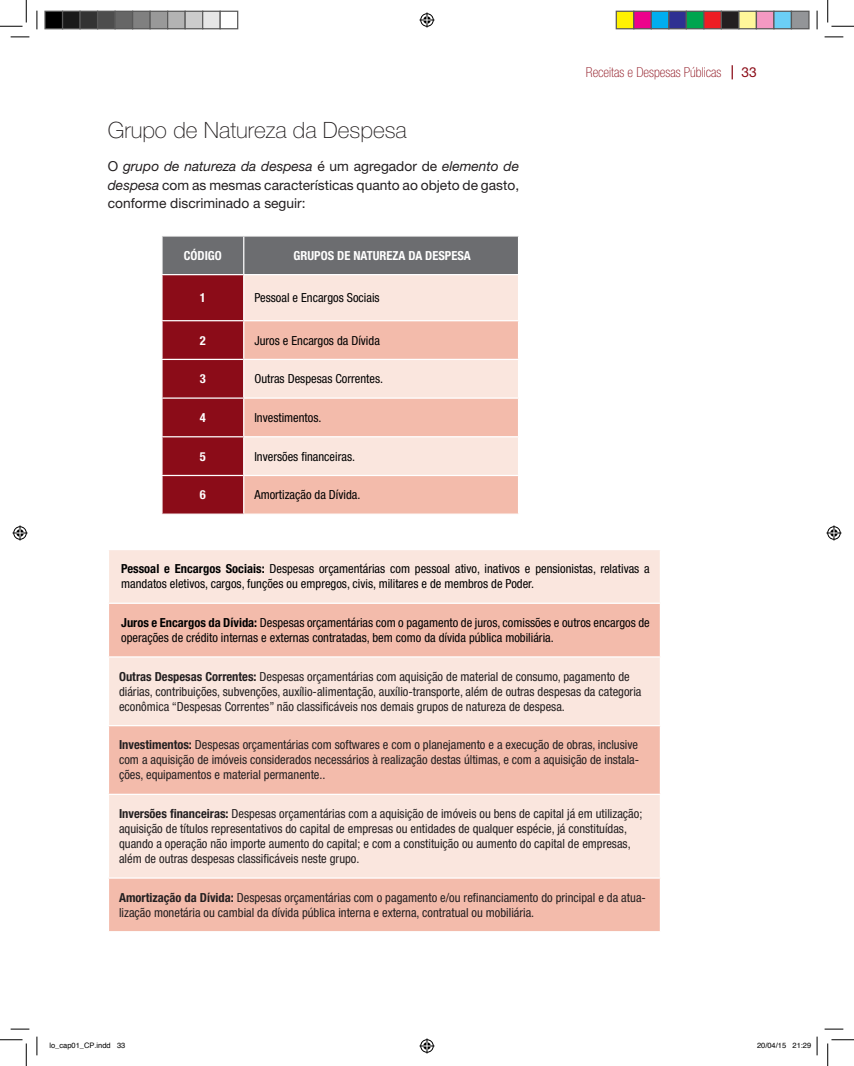
<style>
.page{position:relative;width:854px;height:1066px;background:#fff}
.page>*{position:absolute;margin:0;border:0;box-sizing:border-box;transform-origin:0 0}
.Titulo_do_Destaque{font:100 22.5px "Helvetica Neue LT Pro";color:#231f20}
.texto_base{font:13.75px/18.8px "Helvetica Neue LT Pro";color:#231f20;text-align:justify}
.t1{font:100 condensed 13.75px "Helvetica Neue LT Pro";color:#8b0c18}
.t2{font:13.75px "Helvetica Neue LT Pro";color:#8b0c18}
.t3{font:condensed 12.5px/15px "Helvetica Neue LT Pro";color:#231f20}
.texto_base-2{font:condensed 12.5px/15px "Helvetica Neue LT Pro";color:#000}
.t4{font:700 condensed 12.5px "Helvetica Neue LT Pro";color:#fff}
.t5{font:7.5px "Helvetica";color:#000}
.s1{font-style:italic}
.s2{font-weight:700}
</style>
<div class="page">
<svg style="left:731px;top:65px;width:1px;height:14px"></svg>
<svg style="left:162px;top:237px;width:356px;height:277px;background:#7f363e"></svg>
<div style="left:244px;top:275px;width:274px;height:45px;background:#fae6de"></div>
<svg style="left:244px;top:321px;width:274px;height:193px;background:#f5ccc0"></svg>
<hr style="left:244px;top:359px;width:275px;height:1px;background:#fff">
<hr style="left:243px;top:360px;width:1px;height:37px;background:#fff">
<hr style="left:244px;top:397px;width:275px;height:2px;background:#fff">
<hr style="left:244px;top:436px;width:275px;height:1px;background:#fff">
<hr style="left:243px;top:437px;width:1px;height:38px;background:#fff">
<hr style="left:244px;top:475px;width:275px;height:1px;background:#fff">
<hr style="left:243px;top:237px;width:1px;height:37px;background:#fff">
<hr style="left:161px;top:274px;width:83px;height:1px;background:#fff">
<hr style="left:161px;top:320px;width:83px;height:1px;background:#fff">
<hr style="left:161px;top:359px;width:83px;height:1px;background:#fff">
<hr style="left:161px;top:397px;width:83px;height:2px;background:#fff">
<hr style="left:161px;top:436px;width:83px;height:1px;background:#fff">
<hr style="left:161px;top:475px;width:83px;height:1px;background:#fff">
<hr style="left:244px;top:274px;width:275px;height:1px;background:#fff">
<hr style="left:243px;top:275px;width:1px;height:45px;background:#fff">
<hr style="left:244px;top:320px;width:275px;height:1px;background:#fff">
<hr style="left:243px;top:321px;width:1px;height:38px;background:#fff">
<hr style="left:243px;top:399px;width:1px;height:37px;background:#fff">
<hr style="left:243px;top:476px;width:1px;height:38px;background:#fff">
<div style="left:109px;top:550px;width:550px;height:53px;background:#fae6de"></div>
<svg style="left:109px;top:604px;width:550px;height:327px;background:#f6cfc3"></svg>
<hr style="left:108px;top:725px;width:553px;height:1px;background:#fff">
<hr style="left:108px;top:794px;width:553px;height:1px;background:#fff">
<hr style="left:108px;top:877px;width:553px;height:2px;background:#fff">
<hr style="left:108px;top:656px;width:553px;height:2px;background:#fff">
<svg style="left:11px;top:36px;width:18px;height:2px"></svg>
<svg style="left:824px;top:36px;width:19px;height:2px"></svg>
<svg style="left:11px;top:1028px;width:18px;height:2px"></svg>
<svg style="left:824px;top:1028px;width:19px;height:2px"></svg>
<svg style="left:36px;top:11px;width:2px;height:18px"></svg>
<svg style="left:36px;top:1037px;width:2px;height:18px"></svg>
<svg style="left:816px;top:11px;width:1px;height:18px"></svg>
<svg style="left:0;top:0;width:27px;height:27px"></svg>
<svg style="left:0;top:1039px;width:27px;height:27px"></svg>
<svg style="left:827px;top:0;width:26px;height:27px"></svg>
<svg style="left:827px;top:1039px;width:26px;height:27px"></svg>
<svg style="left:419px;top:13px;width:15px;height:15px"></svg>
<svg style="left:419px;top:1038px;width:15px;height:15px"></svg>
<svg style="left:13px;top:525px;width:15px;height:15px"></svg>
<svg style="left:826px;top:525px;width:15px;height:15px"></svg>
<div style="left:45px;top:11px;width:18px;height:18px;background:#000"></div>
<div style="left:44px;top:11px;width:19px;height:18px;border:1px solid #595959"></div>
<div style="left:63px;top:11px;width:17px;height:18px;background:#1a1a1a"></div>
<div style="left:62px;top:11px;width:19px;height:18px;border:1px solid #595959"></div>
<div style="left:80px;top:11px;width:18px;height:18px;background:#333"></div>
<div style="left:79px;top:11px;width:19px;height:18px;border:1px solid #595959"></div>
<div style="left:98px;top:11px;width:17px;height:18px;background:#4d4d4d"></div>
<div style="left:97px;top:11px;width:19px;height:18px;border:1px solid #595959"></div>
<div style="left:115px;top:11px;width:18px;height:18px;background:#666"></div>
<div style="left:114px;top:11px;width:19px;height:18px;border:1px solid #595959"></div>
<div style="left:133px;top:11px;width:17px;height:18px;background:#808080"></div>
<div style="left:132px;top:11px;width:19px;height:18px;border:1px solid #595959"></div>
<div style="left:150px;top:11px;width:18px;height:18px;background:#999"></div>
<div style="left:149px;top:11px;width:19px;height:18px;border:1px solid #595959"></div>
<div style="left:168px;top:11px;width:17px;height:18px;background:#b3b3b3"></div>
<div style="left:167px;top:11px;width:19px;height:18px;border:1px solid #595959"></div>
<div style="left:185px;top:11px;width:18px;height:18px;background:#ccc"></div>
<div style="left:184px;top:11px;width:19px;height:18px;border:1px solid #595959"></div>
<div style="left:203px;top:11px;width:17px;height:18px;background:#e6e6e6"></div>
<div style="left:202px;top:11px;width:19px;height:18px;border:1px solid #595959"></div>
<div style="left:219px;top:11px;width:19px;height:18px;border:1px solid #595959"></div>
<div style="left:616px;top:11px;width:17px;height:18px;background:#fff101"></div>
<div style="left:615px;top:11px;width:19px;height:18px;border:1px solid #595959"></div>
<div style="left:633px;top:11px;width:18px;height:18px;background:#ed028c"></div>
<div style="left:633px;top:11px;width:18px;height:18px;border:1px solid #595959"></div>
<div style="left:651px;top:11px;width:17px;height:18px;background:#00aeef"></div>
<div style="left:650px;top:11px;width:19px;height:18px;border:1px solid #595959"></div>
<div style="left:668px;top:11px;width:18px;height:18px;background:#2e3092"></div>
<div style="left:668px;top:11px;width:18px;height:18px;border:1px solid #595959"></div>
<div style="left:686px;top:11px;width:17px;height:18px;background:#00a54f"></div>
<div style="left:685px;top:11px;width:19px;height:18px;border:1px solid #595959"></div>
<div style="left:703px;top:11px;width:18px;height:18px;background:#ee1d23"></div>
<div style="left:703px;top:11px;width:18px;height:18px;border:1px solid #595959"></div>
<div style="left:721px;top:11px;width:17px;height:18px;background:#231f20"></div>
<div style="left:720px;top:11px;width:19px;height:18px;border:1px solid #595959"></div>
<div style="left:738px;top:11px;width:18px;height:18px;background:#fff79a"></div>
<div style="left:738px;top:11px;width:18px;height:18px;border:1px solid #595959"></div>
<div style="left:756px;top:11px;width:17px;height:18px;background:#f499c2"></div>
<div style="left:755px;top:11px;width:19px;height:18px;border:1px solid #595959"></div>
<div style="left:773px;top:11px;width:18px;height:18px;background:#6bcff6"></div>
<div style="left:773px;top:11px;width:18px;height:18px;border:1px solid #595959"></div>
<div style="left:791px;top:11px;width:17px;height:18px;background:#939598"></div>
<div style="left:790px;top:11px;width:19px;height:18px;border:1px solid #595959"></div>
<svg style="left:816px;top:1037px;width:1px;height:18px"></svg>
<p class="Titulo_do_Destaque" style="left:108px;top:117px;width:300px">Grupo de Natureza da Despesa</p>
<p class="texto_base" style="left:108px;top:156px;width:413px">O <span class="s1">grupo de natureza da despesa</span> é um agregador de <span class="s1">elemento de despesa</span> com as mesmas características quanto ao objeto de gasto, conforme discriminado a seguir:</p>
<p class="t4" style="left:184px;top:248px;width:39px">CÓDIGO</p>
<p class="t4" style="left:293px;top:248px;width:179px">GRUPOS DE NATUREZA DA DESPESA</p>
<p class="t4" style="left:200px;top:290px;width:8px">1</p>
<p class="texto_base-2" style="left:254px;top:290px;width:127px">Pessoal e Encargos Sociais</p>
<p class="t4" style="left:200px;top:332px;width:8px">2</p>
<p class="texto_base-2" style="left:254px;top:332px;width:127px">Juros e Encargos da Dívida</p>
<p class="t4" style="left:200px;top:371px;width:8px">3</p>
<p class="texto_base-2" style="left:254px;top:371px;width:130px">Outras Despesas Correntes.</p>
<p class="t4" style="left:200px;top:410px;width:8px">4</p>
<p class="texto_base-2" style="left:254px;top:410px;width:69px">Investimentos.</p>
<p class="t4" style="left:200px;top:449px;width:8px">5</p>
<p class="texto_base-2" style="left:254px;top:449px;width:102px">Inversões financeiras.</p>
<p class="t4" style="left:200px;top:487px;width:8px">6</p>
<p class="texto_base-2" style="left:254px;top:487px;width:107px">Amortização da Dívida.</p>
<p class="t1" style="left:585px;top:64px;width:137px">Receitas e Despesas Públicas</p>
<p class="t2" style="left:741px;top:64px;width:17px">33</p>
<p class="texto_base-2" style="left:121px;top:561px;width:530px"><span class="s2">Pessoal e Encargos Sociais:</span> Despesas orçamentárias com pessoal ativo, inativos e pensionistas, relativas a mandatos eletivos, cargos, funções ou empregos, civis, militares e de membros de Poder.</p>
<p class="texto_base-2" style="left:121px;top:615px;width:530px"><span class="s2">Juros e Encargos da Dívida:</span> Despesas orçamentárias com o pagamento de juros, comissões e outros encargos de operações de crédito internas e externas contratadas, bem como da dívida pública mobiliária.</p>
<p class="t3" style="left:119px;top:669px;width:523px"><span class="s2">Outras Despesas Correntes:</span> Despesas orçamentárias com aquisição de material de consumo, pagamento de diárias, contribuições, subvenções, auxílio-alimentação, auxílio-transporte, além de outras despesas da categoria econômica “Despesas Correntes” não classificáveis nos demais grupos de natureza de despesa.</p>
<p class="t3" style="left:119px;top:737px;width:521px;text-align:justify"><span class="s2">Investimentos:</span> Despesas orçamentárias com softwares e com o planejamento e a execução de obras, inclusive com a aquisição de imóveis considerados necessários à realização destas últimas, e com a aquisição de instala&shy;ções, equipamentos e material permanente..</p>
<p class="t3" style="left:119px;top:806px;width:524px"><span class="s2">Inversões financeiras:</span> Despesas orçamentárias com a aquisição de imóveis ou bens de capital já em utilização; aquisição de títulos representativos do capital de empresas ou entidades de qualquer espécie, já constituídas, quando a operação não importe aumento do capital; e com a constituição ou aumento do capital de empresas, além de outras despesas classificáveis neste grupo.</p>
<p class="t3" style="left:119px;top:890px;width:528px"><span class="s2">Amortização da Dívida:</span> Despesas orçamentárias com o pagamento e/ou refinanciamento do principal e da atua&shy;lização monetária ou cambial da dívida pública interna e externa, contratual ou mobiliária.</p>
<p class="t5" style="left:49px;top:1039px;width:77px">lo_cap01_CP.indd 33</p>
<p class="t5" style="left:756px;top:1039px;width:56px">20/04/15 21:29</p>
</div>
